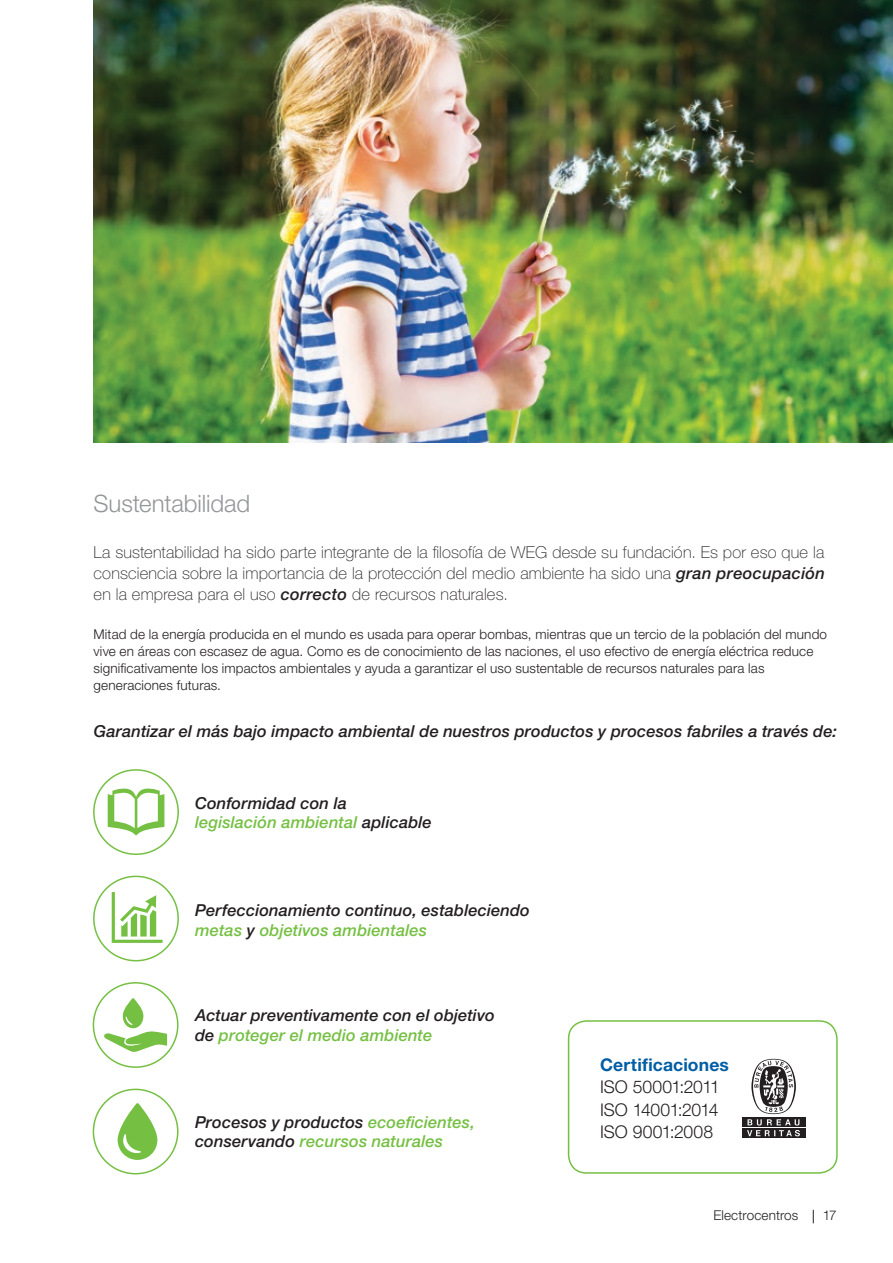
<style>
.page{position:relative;width:893px;height:1263px;background:#fff}
.page>*{position:absolute;margin:0;border:0;box-sizing:border-box;transform-origin:0 0}
.t1{font:300 24px "Helvetica Neue LT Pro";letter-spacing:-.005em;color:#949698}
.t2{font:300 17.55px/22px "Helvetica Neue LT Pro";letter-spacing:-.005em;color:#231f20;text-align:justify}
.t3{font:700 17.55px "Helvetica Neue LT Pro";letter-spacing:.01em;color:#005da4}
.t4{font:italic 500 16.5px/19.8px "Helvetica Neue LT Pro";letter-spacing:.005em;color:#231f20}
.t5{font:100 16.5px/21.3px "Helvetica Neue LT Pro";letter-spacing:.01em;color:#231f20;text-align:justify}
.t6{font:italic 500 16.5px/19.8px "Helvetica Neue LT Pro";letter-spacing:.005em;color:#75c043}
.t7{font:300 13.5px/17px "Helvetica Neue LT Pro";letter-spacing:.01em;color:#231f20}
.s1{font-weight:500;font-style:italic}
.s2{color:#75c043}
.s3{color:#231f20}
</style>
<div class="page">
<svg style="left:813px;top:1210px;width:1px;height:13px"></svg>
<img style="left:94px;top:0;width:799px;height:442px">
<div style="left:742px;top:1118px;width:63px;height:9px;background:#231f20"></div>
<svg style="left:742px;top:1128px;width:63px;height:10px"></svg>
<svg style="left:747px;top:1059px;width:53px;height:77px"></svg>
<div style="left:93px;top:769px;width:86px;height:86px;border:2px solid #75c043;border-radius:50%"></div>
<div style="left:93px;top:876px;width:86px;height:85px;border:2px solid #75c043;border-radius:50%"></div>
<div style="left:93px;top:982px;width:85px;height:86px;border:2px solid #75c043;border-radius:50%"></div>
<div style="left:93px;top:1089px;width:85px;height:85px;border:2px solid #75c043;border-radius:50%"></div>
<div style="left:568px;top:1020px;width:270px;height:154px;border:2px solid #75c043;border-radius:18px"></div>
<svg style="left:112px;top:892px;width:51px;height:51px"></svg>
<svg style="left:108px;top:788px;width:56px;height:47px"></svg>
<svg style="left:104px;top:998px;width:63px;height:54px"></svg>
<svg style="left:118px;top:1103px;width:39px;height:57px"></svg>
<h1 class="t1" style="left:94px;top:489px;width:158px">Sustentabilidad</h1>
<p class="t5" style="left:94px;top:541px;width:733px">La sustentabilidad ha sido parte integrante de la filosofía de WEG desde su fundación. Es por eso que la consciencia sobre la importancia de la protección del medio ambiente ha sido una <span class="s1">gran preocupación </span>en la empresa para el uso <span class="s1">correcto</span> de recursos naturales.</p>
<p class="t7" style="left:94px;top:625px;width:735px">Mitad de la energía producida en el mundo es usada para operar bombas, mientras que un tercio de la población del mundo vive en áreas con escasez de agua. Como es de conocimiento de las naciones, el uso efectivo de energía eléctrica reduce significativamente los impactos ambientales y ayuda a garantizar el uso sustentable de recursos naturales para las generaciones futuras.</p>
<p class="t4" style="left:94px;top:721px;width:745px">Garantizar el más bajo impacto ambiental de nuestros productos y procesos fabriles a través de:</p>
<p class="t4" style="left:195px;top:792px;width:238px">Conformidad con la <span class="s2">legislación ambiental</span> aplicable</p>
<p class="t4" style="left:195px;top:900px;width:336px">Perfeccionamiento continuo, estableciendo <span class="s2">metas</span> y <span class="s2">objetivos ambientales</span></p>
<p class="t4" style="left:195px;top:1005px;width:301px">Actuar preventivamente con el objetivo de <span class="s2">proteger el medio ambiente</span></p>
<p class="t6" style="left:195px;top:1111px;width:281px"><span class="s3">Procesos y productos</span> ecoeficientes, <span class="s3">conservando</span> recursos naturales</p>
<p class="t3" style="left:600px;top:1054px;width:130px">Certificaciones</p>
<p class="t2" style="left:600px;top:1076px;width:121px">ISO 50001:2011<br>ISO 14001:2014<br>ISO 9001:2008</p>
<p class="t7" style="left:713px;top:1207px;width:87px">Electrocentros</p>
<p class="t7" style="left:823px;top:1207px;width:15px">17</p>
</div>
